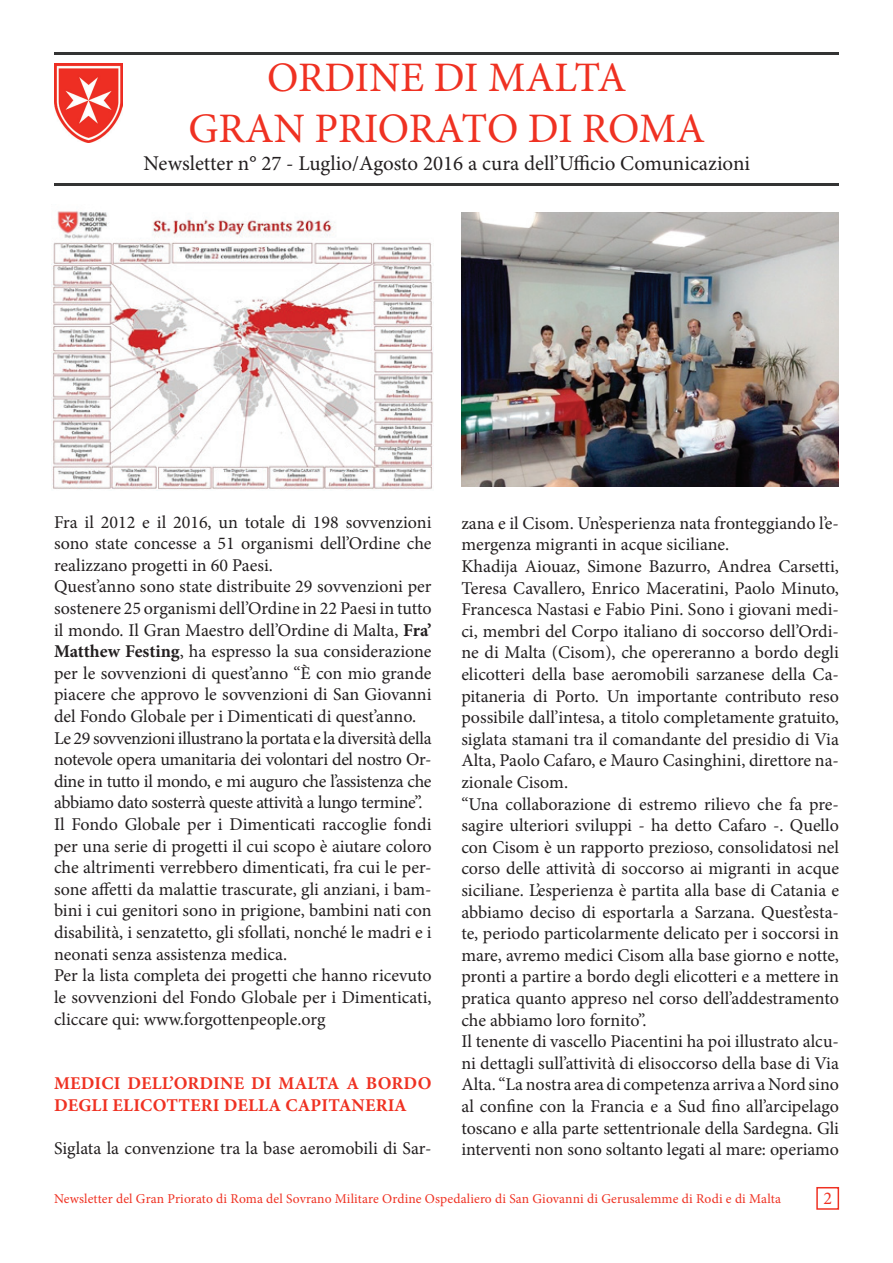
<style>
.page{position:relative;width:893px;height:1263px;background:#fff}
.page>*{position:absolute;margin:0;border:0;box-sizing:border-box;transform-origin:0 0}
.t1{font:42px/50.4px "Minion Pro";letter-spacing:-.005em;color:#ef3122;text-align:center}
.t2{font:21px "Minion Pro";color:#231f20}
.t3{font:18px/21.6px "Minion Pro";color:#231f20}
.t4{font:700 18px/21.6px "Minion Pro";letter-spacing:.01em;color:#ef3122}
.t5{font:18px "Minion Pro";color:#ef3122}
.t6{font:13.5px "Minion Pro";letter-spacing:.01em;color:#ef3122}
.s1{font-weight:700}
</style>
<div class="page">
<svg style="left:816px;top:1187px;width:24px;height:23px"></svg>
<img style="left:54px;top:184px;width:785px;height:1px">
<img style="left:54px;top:64px;width:69px;height:79px">
<img style="left:54px;top:53px;width:785px;height:1px">
<img style="left:51px;top:211px;width:382px;height:279px">
<img style="left:461px;top:213px;width:378px;height:273px">
<h1 class="t1" style="left:189px;top:53px;width:518px">ORDINE DI MALTA<br>GRAN PRIORATO DI ROMA</h1>
<p class="t2" style="left:143px;top:149px;width:608px">Newsletter n° 27 - Luglio/Agosto 2016 a cura dell’Ufficio Comunicazioni</p>
<p class="t3" style="left:54px;top:511px;width:379px">Fra il 2012 e il 2016, un totale di 198 sovvenzioni sono state concesse a 51 organismi dell’Ordine che realizzano progetti in 60 Paesi.<br>Quest’anno sono state distribuite 29 sovvenzioni per sostenere 25 organismi dell’Ordine in 22 Paesi in tutto il mondo. Il Gran Maestro dell’Ordine di Malta, <span class="s1">FRA’ MATTHEW FESTING</span>, ha espresso la sua considerazione per le sovvenzioni di quest’anno “È con mio grande piacere che approvo le sovvenzioni di San Giovanni del Fondo Globale per i Dimenticati di quest’anno.<br>Le 29 sovvenzioni illustrano la portata e la diversità della notevole opera umanitaria dei volontari del nostro Or&shy;dine in tutto il mondo, e mi auguro che l’assistenza che abbiamo dato sosterrà queste attività a lungo termine”.<br>Il Fondo Globale per i Dimenticati raccoglie fondi per una serie di progetti il cui scopo è aiutare coloro che altrimenti verrebbero dimenticati, fra cui le per&shy;sone affetti da malattie trascurate, gli anziani, i bam&shy;bini i cui genitori sono in prigione, bambini nati con disabilità, i senzatetto, gli sfollati, nonché le madri e i neonati senza assistenza medica.<br>Per la lista completa dei progetti che hanno ricevuto le sovvenzioni del Fondo Globale per i Dimenticati, cliccare qui: www.forgottenpeople.org</p>
<p class="t4" style="left:54px;top:1072px;width:379px">MEDICI DELL’ORDINE DI MALTA A BORDO<br>DEGLI ELICOTTERI DELLA CAPITANERIA</p>
<p class="t3" style="left:54px;top:1138px;width:379px">Siglata la convenzione tra la base aeromobili di Sar-</p>
<p class="t3" style="left:461px;top:512px;width:379px">zana e il Cisom. Un’esperienza nata fronteggiando l’e&shy;mergenza migranti in acque siciliane.<br>Khadija Aiouaz, Simone Bazurro, Andrea Carsetti, Teresa Cavallero, Enrico Maceratini, Paolo Minuto, Francesca Nastasi e Fabio Pini. Sono i giovani medi&shy;ci, membri del Corpo italiano di soccorso dell’Ordi&shy;ne di Malta (Cisom), che opereranno a bordo degli elicotteri della base aeromobili sarzanese della Ca&shy;pitaneria di Porto. Un importante contributo reso possibile dall’intesa, a titolo completamente gratuito, siglata stamani tra il comandante del presidio di Via Alta, Paolo Cafaro, e Mauro Casinghini, direttore na&shy;zionale Cisom.<br>“Una collaborazione di estremo rilievo che fa pre&shy;sagire ulteriori sviluppi - ha detto Cafaro -. Quello con Cisom è un rapporto prezioso, consolidatosi nel corso delle attività di soccorso ai migranti in acque siciliane. L’esperienza è partita alla base di Catania e abbiamo deciso di esportarla a Sarzana. Quest’esta&shy;te, periodo particolarmente delicato per i soccorsi in mare, avremo medici Cisom alla base giorno e notte, pronti a partire a bordo degli elicotteri e a mettere in pratica quanto appreso nel corso dell’addestramento che abbiamo loro fornito”.<br>Il tenente di vascello Piacentini ha poi illustrato alcu&shy;ni dettagli sull’attività di elisoccorso della base di Via Alta. “La nostra area di competenza arriva a Nord sino al confine con la Francia e a Sud fino all’arcipelago toscano e alla parte settentrionale della Sardegna. Gli interventi non sono soltanto legati al mare: operiamo</p>
<p class="t6" style="left:54px;top:1189px;width:728px">Newsletter del Gran Priorato di Roma del Sovrano Militare Ordine Ospedaliero di San Giovanni di Gerusalemme di Rodi e di Malta</p>
<p class="t5" style="left:823px;top:1186px;width:10px">2</p>
</div>
